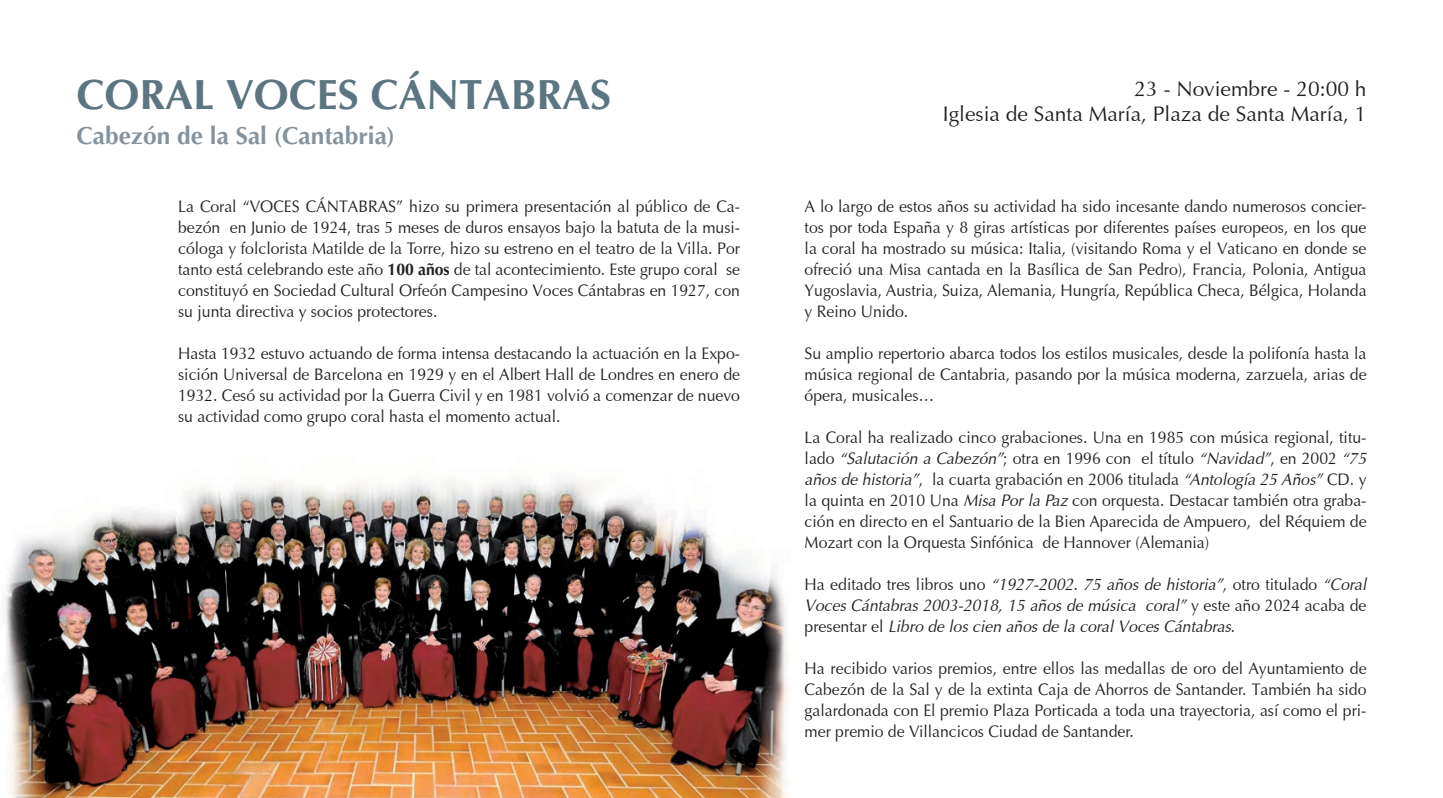
<style>
.page{position:relative;width:1443px;height:798px;background:#fff}
.page>*{position:absolute;margin:0;border:0;box-sizing:border-box;transform-origin:0 0}
.t1{font:700 42px "Optima";color:#5c7580}
.t2{font:700 24.5px "Optima";color:#85939e}
.t3{font:21px/25.2px "Optima Roman";color:#231f20;text-align:right}
.t4{font:16.62px/21px "Optima Roman";color:#231f20;text-align:justify;scale:.95 1}
.t5{font:italic 16.62px/21px "Optima";color:#231f20;scale:.95 1}
.s1{font-family:"Optima";font-weight:700}
.s2{font-family:"Optima";font-style:italic}
.s3{font-family:"Optima Roman";font-style:normal}
</style>
<div class="page">
<img style="left:5px;top:479px;width:783px;height:319px">
<h1 class="t1" style="left:76px;top:70px;width:536px">CORAL VOCES CÁNTABRAS</h1>
<h2 class="t2" style="left:76px;top:121px;width:320px">Cabezón de la Sal (Cantabria)</h2>
<p class="t4" style="left:178px;top:196px;width:593px">La Coral “VOCES CÁNTABRAS” hizo su primera presentación al público de Ca&shy;bezón en Junio de 1924, tras 5 meses de duros ensayos bajo la batuta de la musi&shy;cóloga y folclorista Matilde de la Torre, hizo su estreno en el teatro de la Villa. Por tanto está celebrando este año <span class="s1">100 años</span> de tal acontecimiento. Este grupo coral se constituyó en Sociedad Cultural Orfeón Campesino Voces Cántabras en 1927, con su junta directiva y socios protectores.</p>
<p class="t4" style="left:178px;top:343px;width:593px">Hasta 1932 estuvo actuando de forma intensa destacando la actuación en la Expo&shy;sición Universal de Barcelona en 1929 y en el Albert Hall de Londres en enero de 1932. Cesó su actividad por la Guerra Civil y en 1981 volvió a comenzar de nuevo su actividad como grupo coral hasta el momento actual.</p>
<p class="t3" style="left:943px;top:77px;width:425px">23 - Noviembre - 20:00 h<br>Iglesia de Santa María, Plaza de Santa María, 1</p>
<p class="t4" style="left:804px;top:196px;width:593px">A lo largo de estos años su actividad ha sido incesante dando numerosos concier&shy;tos por toda España y 8 giras artísticas por diferentes países europeos, en los que la coral ha mostrado su música: Italia, (visitando Roma y el Vaticano en donde se ofreció una Misa cantada en la Basílica de San Pedro), Francia, Polonia, Antigua Yugoslavia, Austria, Suiza, Alemania, Hungría, República Checa, Bélgica, Holanda y Reino Unido.</p>
<p class="t4" style="left:804px;top:343px;width:593px">Su amplio repertorio abarca todos los estilos musicales, desde la polifonía hasta la música regional de Cantabria, pasando por la música moderna, zarzuela, arias de ópera, musicales…</p>
<p class="t4" style="left:804px;top:427px;width:593px">La Coral ha realizado cinco grabaciones. Una en 1985 con música regional, titu&shy;lado <span class="s2">“Salutación a Cabezón”</span>; otra en 1996 con el título <span class="s2">“Navidad”</span>, en 2002 <span class="s2">“75 años de historia”</span>, la cuarta grabación en 2006 titulada <span class="s2">“Antología 25 Años”</span> CD. y la quinta en 2010 Una <span class="s2">Misa Por la Paz</span> con orquesta. Destacar también otra graba&shy;ción en directo en el Santuario de la Bien Aparecida de Ampuero, del Réquiem de Mozart con la Orquesta Sinfónica de Hannover (Alemania)</p>
<p class="t4" style="left:804px;top:574px;width:593px">Ha editado tres libros uno <span class="s2">“1927-2002. 75 años de historia”</span>, otro titulado <span class="s2">“Coral</span></p>
<p class="t5" style="left:804px;top:595px;width:593px">Voces Cántabras 2003-2018, 15 años de música coral” <span class="s3">y este año 2024 acaba de presentar el</span> Libro de los cien años de la coral Voces Cántabras<span class="s3">.</span></p>
<p class="t4" style="left:804px;top:658px;width:593px">Ha recibido varios premios, entre ellos las medallas de oro del Ayuntamiento de Cabezón de la Sal y de la extinta Caja de Ahorros de Santander. También ha sido galardonada con El premio Plaza Porticada a toda una trayectoria, así como el pri&shy;mer premio de Villancicos Ciudad de Santander.</p>
</div>
